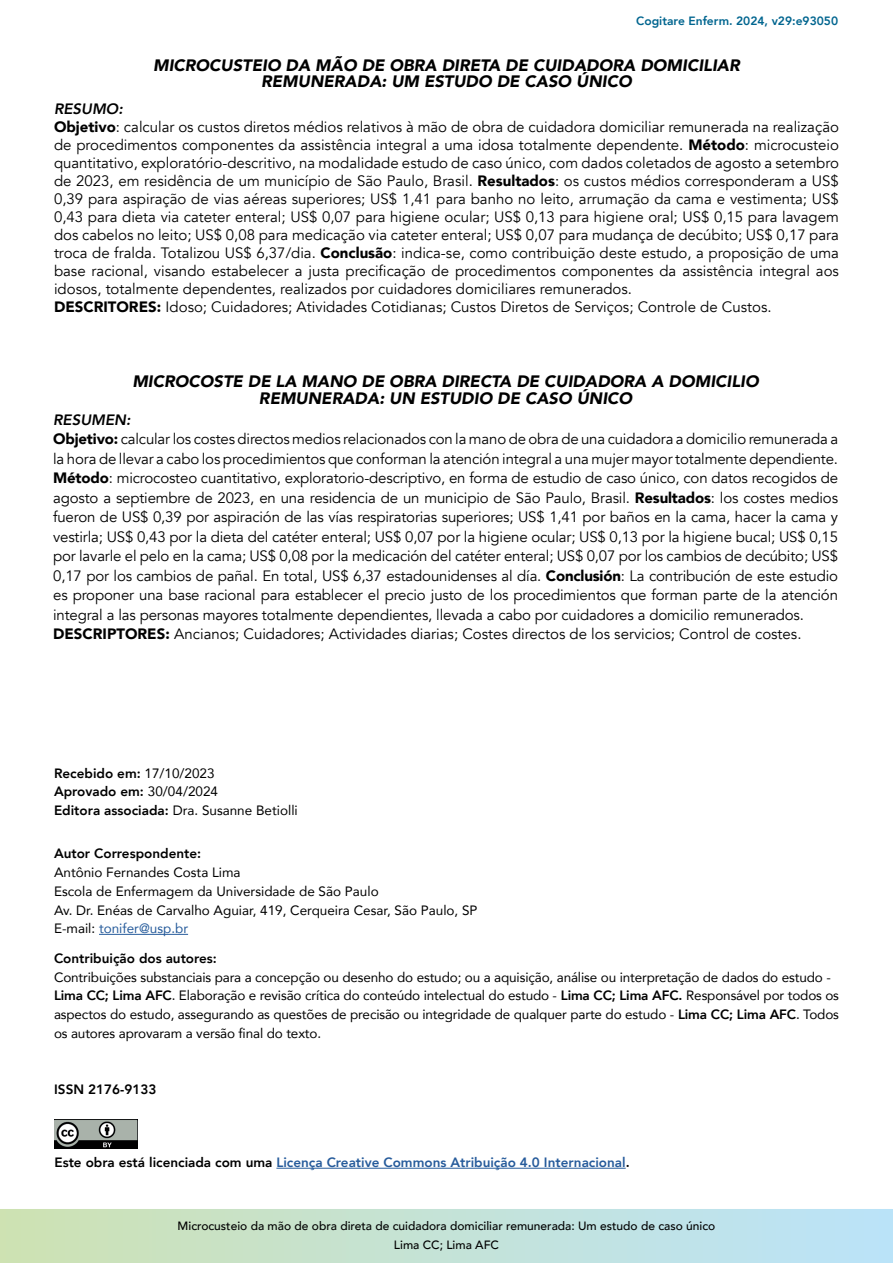
<style>
.page{position:relative;width:893px;height:1263px;background:#fff}
.page>*{position:absolute;margin:0;border:0;box-sizing:border-box;transform-origin:0 0}
.t1{font:italic 900 16.5px/16.5px "Avenir";color:#000;text-align:center}
.t2{font:15px/18px "Avenir";color:#000}
.t3{font:13.5px/18.8px "Avenir";letter-spacing:-.01em;color:#000}
.t4{font:800 13.5px/18.8px "Avenir";color:#000}
.t5{font:800 13.5px "Avenir";color:#265b9b}
.t6{font:500 12px/18.6px "Avenir";color:#000;text-align:center}
.t7{font:800 12px "Avenir";color:#00658f}
.s1{font-weight:800;font-style:italic}
.s2{font-weight:900}
.s3{font-weight:400}
.s4{color:#265b9b}
.s5{font-weight:800}
.s6{color:#000}
</style>
<div class="page">
<svg style="left:0;top:1209px;width:893px;height:54px;background:#c4e2d6"></svg>
<hr style="left:99px;top:934px;width:89px;height:1px;background:#265b9b">
<img style="left:54px;top:1119px;width:84px;height:29px">
<hr style="left:276px;top:1168px;width:350px;height:1px;background:#265b9b">
<p class="t7" style="left:636px;top:12px;width:203px">Cogitare Enferm. 2024, v29:e93050</p>
<p class="t1" style="left:153px;top:56px;width:588px">MICROCUSTEIO DA MÃO DE OBRA DIRETA DE CUIDADORA DOMICILIAR<br>REMUNERADA: UM ESTUDO DE CASO ÚNICO</p>
<p class="t2" style="left:54px;top:100px;width:786px"><span class="s1">RESUMO:<br></span><span class="s2">Objetivo</span>: calcular os custos diretos médios relativos à mão de obra de cuidadora domiciliar remunerada na realização de procedimentos componentes da assistência integral a uma idosa totalmente dependente. <span class="s2">Método</span>: microcusteio quantitativo, exploratório-descritivo, na modalidade estudo de caso único, com dados coletados de agosto a setembro de 2023, em residência de um município de São Paulo, Brasil. <span class="s2">Resultados</span>: os custos médios corresponderam a US$ 0,39 para aspiração de vias aéreas superiores; US$ 1,41 para banho no leito, arrumação da cama e vestimenta; US$ 0,43 para dieta via cateter enteral; US$ 0,07 para higiene ocular; US$ 0,13 para higiene oral; US$ 0,15 para lavagem dos cabelos no leito; US$ 0,08 para medicação via cateter enteral; US$ 0,07 para mudança de decúbito; US$ 0,17 para troca de fralda. Totalizou US$ 6,37/dia. <span class="s2">Conclusão</span>: indica-se, como contribuição deste estudo, a proposição de uma base racional, visando estabelecer a justa precificação de procedimentos componentes da assistência integral aos idosos, totalmente dependentes, realizados por cuidadores domiciliares remunerados.<br><span class="s2">DESCRITORES:</span> Idoso; Cuidadores; Atividades Cotidianas; Custos Diretos de Serviços; Controle de Custos.</p>
<p class="t1" style="left:132px;top:373px;width:628px">MICROCOSTE DE LA MANO DE OBRA DIRECTA DE CUIDADORA A DOMICILIO<br>REMUNERADA: UN ESTUDIO DE CASO ÚNICO</p>
<p class="t2" style="left:53px;top:410px;width:786px;line-height:19.5px"><span class="s1">RESUMEN:<br></span><span class="s2">Objetivo:</span> calcular los costes directos medios relacionados con la mano de obra de una cuidadora a domicilio remunerada a la hora de llevar a cabo los procedimientos que conforman la atención integral a una mujer mayor totalmente dependiente.<br><span class="s2">Método</span>: microcosteo cuantitativo, exploratorio-descriptivo, en forma de estudio de caso único, con datos recogidos de agosto a septiembre de 2023, en una residencia de un municipio de São Paulo, Brasil. <span class="s2">Resultados</span>: los costes medios fueron de US$ 0,39 por aspiración de las vías respiratorias superiores; US$ 1,41 por baños en la cama, hacer la cama y vestirla; US$ 0,43 por la dieta del catéter enteral; US$ 0,07 por la higiene ocular; US$ 0,13 por la higiene bucal; US$ 0,15 por lavarle el pelo en la cama; US$ 0,08 por la medicación del catéter enteral; US$ 0,07 por los cambios de decúbito; US$ 0,17 por los cambios de pañal. En total, US$ 6,37 estadounidenses al día. <span class="s2">Conclusión</span>: La contribución de este estudio es proponer una base racional para establecer el precio justo de los procedimientos que forman parte de la atención integral a las personas mayores totalmente dependientes, llevada a cabo por cuidadores a domicilio remunerados.<br><span class="s2">DESCRIPTORES:</span> Ancianos; Cuidadores; Actividades diarias; Costes directos de los servicios; Control de costes.</p>
<p class="t4" style="left:54px;top:763px;width:245px">Recebido em: <span class="s3">17/10/2023<br></span>Aprovado em: <span class="s3">30/04/2024<br></span>Editora associada: <span class="s3">Dra. Susanne Betiolli</span></p>
<p class="t4" style="left:54px;top:844px;width:149px">Autor Correspondente:</p>
<p class="t3" style="left:54px;top:863px;width:425px">Antônio Fernandes Costa Lima<br>Escola de Enfermagem da Universidade de São Paulo<br>Av. Dr. Enéas de Carvalho Aguiar, 419, Cerqueira Cesar, São Paulo, SP E-mail: <span class="s4">tonifer@usp.br</span></p>
<p class="t4" style="left:54px;top:949px;width:164px">Contribuição dos autores:</p>
<p class="t3" style="left:54px;top:967px;width:786px">Contribuições substanciais para a concepção ou desenho do estudo; ou a aquisição, análise ou interpretação de dados do estudo - <span class="s5">Lima CC; Lima AFC</span>. Elaboração e revisão crítica do conteúdo intelectual do estudo - <span class="s5">Lima CC; Lima AFC.</span> Responsável por todos os aspectos do estudo, assegurando as questões de precisão ou integridade de qualquer parte do estudo - <span class="s5">Lima CC; Lima AFC</span>. Todos os autores aprovaram a versão final do texto.</p>
<p class="t4" style="left:54px;top:1080px;width:104px">ISSN 2176-9133</p>
<p class="t5" style="left:54px;top:1152px;width:577px"><span class="s6">Este obra está licenciada com uma</span> Licença Creative Commons Atribuição 4.0 Internacional<span class="s6">.</span></p>
<p class="t6" style="left:178px;top:1216px;width:539px">Microcusteio da mão de obra direta de cuidadora domiciliar remunerada: Um estudo de caso único<br>Lima CC; Lima AFC</p>
</div>
